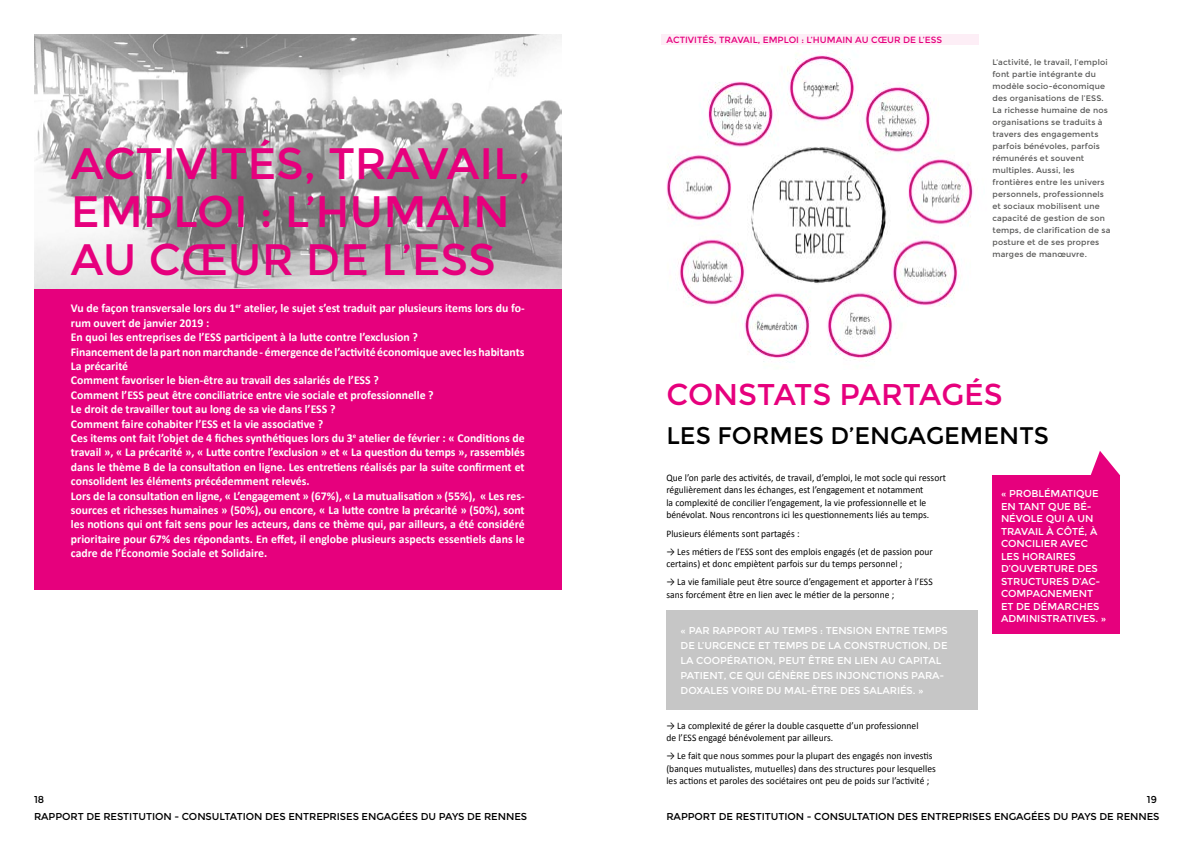
<style>
.page{position:relative;width:1191px;height:842px;background:#fff}
.page>*{position:absolute;margin:0;border:0;box-sizing:border-box;transform-origin:0 0}
.t1{font:44px/48px "Montserrat";color:#e6007d}
.t2{font:30px "Montserrat";color:#e6007d}
.t3{font:24px "Montserrat";color:#000}
.t4{font:700 12px/14.4px "Calibri";color:#fff}
.t5{font:10px/12.5px "Calibri";letter-spacing:.005em;color:#000;scale:.95 1}
.t6{font:10px/12.5px "Montserrat";color:#fff}
.t7{font:10px "Montserrat";color:#000}
.t8{font:9px "Montserrat";color:#e6007d}
.t9{font:8px/12px "Montserrat";letter-spacing:.02em;color:#575756}
</style>
<div class="page">
<img style="left:34px;top:34px;width:527px;height:255px">
<div style="left:34px;top:289px;width:527px;height:301px;background:#e6007d"></div>
<img style="left:666px;top:52px;width:308px;height:311px">
<svg style="left:1090px;top:451px;width:30px;height:24px"></svg>
<div style="left:992px;top:475px;width:128px;height:159px;background:#e6007d"></div>
<div style="left:666px;top:610px;width:312px;height:99px;background:#c6c6c6"></div>
<div style="left:660px;top:34px;width:318px;height:11px;background:#fdeef6"></div>
<h1 class="t1" style="left:71px;top:140px;width:461px">ACTIVITÉS, TRAVAIL,<br>EMPLOI : L’HUMAIN<br>AU CŒUR DE L’ESS</h1>
<p class="t4" style="left:71px;top:301px;width:455px">Vu de façon transversale lors du 1<sup>er</sup> atelier, le sujet s’est traduit par plusieurs items lors du fo&shy;rum ouvert de janvier 2019 :<br>En quoi les entreprises de l’ESS participent à la lutte contre l’exclusion ?<br>Financement de la part non marchande - émergence de l’activité économique avec les habitants La précarité<br>Comment favoriser le bien-être au travail des salariés de l’ESS ?<br>Comment l’ESS peut être conciliatrice entre vie sociale et professionnelle ?<br>Le droit de travailler tout au long de sa vie dans l’ESS ?<br>Comment faire cohabiter l’ESS et la vie associative ?<br>Ces items ont fait l’objet de 4 fiches synthétiques lors du 3<sup>e</sup> atelier de février : « Conditions de travail », « La précarité », « Lutte contre l’exclusion » et « La question du temps », rassemblés dans le thème B de la consultation en ligne. Les entretiens réalisés par la suite confirment et consolident les éléments précédemment relevés.<br>Lors de la consultation en ligne, « L’engagement » (67%), « La mutualisation » (55%), « Les res&shy;sources et richesses humaines » (50%), ou encore, « La lutte contre la précarité » (50%), sont les notions qui ont fait sens pour les acteurs, dans ce thème qui, par ailleurs, a été considéré prioritaire pour 67% des répondants. En effet, il englobe plusieurs aspects essentiels dans le cadre de l’Économie Sociale et Solidaire.</p>
<p class="t8" style="left:666px;top:34px;width:277px">ACTIVITÉS, TRAVAIL, EMPLOI : L’HUMAIN AU CŒUR DE L’ESS</p>
<p class="t9" style="left:992px;top:56px;width:119px">L’ACTIVITÉ, LE TRAVAIL, L’EMPLOI<br>FONT PARTIE INTÉGRANTE DU<br>MODÈLE SOCIO-ÉCONOMIQUE<br>DES ORGANISATIONS DE L’ESS.<br>LA RICHESSE HUMAINE DE NOS<br>ORGANISATIONS SE TRADUITS À<br>TRAVERS DES ENGAGEMENTS<br>PARFOIS BÉNÉVOLES, PARFOIS<br>RÉMUNÉRÉS ET SOUVENT<br>MULTIPLES. AUSSI, LES<br>FRONTIÈRES ENTRE LES UNIVERS<br>PERSONNELS, PROFESSIONNELS<br>ET SOCIAUX MOBILISENT UNE<br>CAPACITÉ DE GESTION DE SON<br>TEMPS, DE CLARIFICATION DE SA<br>POSTURE ET DE SES PROPRES<br>MARGES DE MANŒUVRE.</p>
<h2 class="t2" style="left:666px;top:377px;width:338px">CONSTATS PARTAGÉS</h2>
<h3 class="t3" style="left:666px;top:422px;width:70px">LES FORMES</h3>
<h3 class="t3" style="left:830px;top:422px;width:43px">D’ENGAGEMENTS</h3>
<p class="t5" style="left:666px;top:471px;width:296px">Que l’on parle des activités, de travail, d’emploi, le mot socle qui ressort régulièrement dans les échanges, est l’engagement et notamment<br>la complexité de concilier l’engagement, la vie professionnelle et le bénévolat. Nous rencontrons ici les questionnements liés au temps.</p>
<p class="t5" style="left:666px;top:527px;width:142px">Plusieurs éléments sont partagés :</p>
<p class="t5" style="left:666px;top:545px;width:282px">→ Les métiers de l’ESS sont des emplois engagés (et de passion pour certains) et donc empiètent parfois sur du temps personnel ;</p>
<p class="t5" style="left:666px;top:576px;width:282px">→ La vie familiale peut être source d’engagement et apporter à l’ESS sans forcément être en lien avec le métier de la personne ;</p>
<p class="t6" style="left:1001px;top:487px;width:26px">« PROBLÉMATIQUE<br>EN TANT</p>
<p class="t6" style="left:1048px;top:500px;width:9px">QUE</p>
<p class="t6" style="left:1073px;top:500px;width:20px">BÉ -</p>
<p class="t6" style="left:1001px;top:512px;width:8px">NÉVOLE</p>
<p class="t6" style="left:1045px;top:512px;width:7px">QUI</p>
<p class="t6" style="left:1067px;top:512px;width:19px">A UN</p>
<p class="t6" style="left:1001px;top:525px;width:8px">TRAVAIL</p>
<p class="t6" style="left:1046px;top:525px;width:18px">À CÔTÉ</p>
<p class="t6" style="left:1084px;top:525px;width:13px">, À</p>
<p class="t6" style="left:1001px;top:537px;width:8px">CONCILIER</p>
<p class="t6" style="left:1060px;top:537px;width:8px">AVEC</p>
<p class="t6" style="left:1001px;top:550px;width:7px">LES</p>
<p class="t6" style="left:1022px;top:550px;width:8px">HORAIRES</p>
<p class="t6" style="left:1001px;top:562px;width:18px">D’OUVERTURE</p>
<p class="t6" style="left:1077px;top:562px;width:8px">DES</p>
<p class="t6" style="left:1001px;top:575px;width:8px">STRUCTURES</p>
<p class="t6" style="left:1071px;top:575px;width:30px">D’AC-</p>
<p class="t6" style="left:1001px;top:587px;width:41px">COMPAGNEMENT<br>ETDEDÉMARCHES<br>ADMINISTRATIVES</p>
<p class="t6" style="left:1095px;top:612px;width:12px">. »</p>
<p class="t6" style="left:680px;top:625px;width:40px">« PAR RAPPORT</p>
<p class="t6" style="left:764px;top:625px;width:26px">AU TEMPS</p>
<p class="t6" style="left:820px;top:625px;width:14px">: TENSION</p>
<p class="t6" style="left:875px;top:625px;width:8px">ENTRE</p>
<p class="t6" style="left:912px;top:625px;width:8px">TEMPS</p>
<p class="t6" style="left:680px;top:640px;width:32px">DE L’URGENCE</p>
<p class="t6" style="left:758px;top:640px;width:24px">ET TEMPS</p>
<p class="t6" style="left:811px;top:640px;width:41px">DELACONSTRUCTION</p>
<p class="t6" style="left:928px;top:640px;width:13px">, DE</p>
<p class="t6" style="left:680px;top:655px;width:24px">LA COOPÉRATION</p>
<p class="t6" style="left:773px;top:655px;width:13px">, PEUT</p>
<p class="t6" style="left:808px;top:655px;width:8px">ÊTRE</p>
<p class="t6" style="left:837px;top:655px;width:24px">EN LIEN</p>
<p class="t6" style="left:880px;top:655px;width:25px">AU CAPITAL</p>
<p class="t6" style="left:680px;top:670px;width:7px">PATIENT</p>
<p class="t6" style="left:723px;top:670px;width:29px">, CE QUI</p>
<p class="t6" style="left:767px;top:670px;width:8px">GÉNÈRE</p>
<p class="t6" style="left:812px;top:670px;width:8px">DES</p>
<p class="t6" style="left:835px;top:670px;width:8px">INJONCTIONS</p>
<p class="t6" style="left:911px;top:670px;width:8px">PARA</p>
<p class="t6" style="left:939px;top:670px;width:6px">-</p>
<p class="t6" style="left:680px;top:685px;width:8px">DOXALES</p>
<p class="t6" style="left:731px;top:685px;width:8px">VOIRE</p>
<p class="t6" style="left:766px;top:685px;width:27px">DU MAL</p>
<p class="t6" style="left:806px;top:685px;width:12px">-ÊTRE</p>
<p class="t6" style="left:840px;top:685px;width:8px">DES</p>
<p class="t6" style="left:863px;top:685px;width:8px">SALARIÉS</p>
<p class="t6" style="left:913px;top:685px;width:12px">. »</p>
<p class="t5" style="left:666px;top:719px;width:267px">→ La complexité de gérer la double casquette d’un professionnel de l’ESS engagé bénévolement par ailleurs.</p>
<p class="t5" style="left:666px;top:750px;width:285px">→ Le fait que nous sommes pour la plupart des engagés non investis (banques mutualistes, mutuelles) dans des structures pour lesquelles les actions et paroles des sociétaires ont peu de poids sur l’activité ;</p>
<p class="t7" style="left:34px;top:794px;width:12px">18</p>
<p class="t7" style="left:1147px;top:794px;width:11px">19</p>
<p class="t7" style="left:34px;top:811px;width:16px">RAPPORT</p>
<p class="t7" style="left:86px;top:811px;width:24px">DE RESTITUTION</p>
<p class="t7" style="left:174px;top:811px;width:15px">- CONSULTATION</p>
<p class="t7" style="left:265px;top:811px;width:8px">DES</p>
<p class="t7" style="left:288px;top:811px;width:8px">ENTREPRISES</p>
<p class="t7" style="left:362px;top:811px;width:8px">ENGAGÉES</p>
<p class="t7" style="left:421px;top:811px;width:26px">DU PAYS</p>
<p class="t7" style="left:467px;top:811px;width:25px">DE RENNES</p>
<p class="t7" style="left:666px;top:811px;width:16px">RAPPORT</p>
<p class="t7" style="left:718px;top:811px;width:24px">DE RESTITUTION</p>
<p class="t7" style="left:806px;top:811px;width:15px">- CONSULTATION</p>
<p class="t7" style="left:897px;top:811px;width:8px">DES</p>
<p class="t7" style="left:920px;top:811px;width:8px">ENTREPRISES</p>
<p class="t7" style="left:994px;top:811px;width:8px">ENGAGÉES</p>
<p class="t7" style="left:1053px;top:811px;width:26px">DU PAYS</p>
<p class="t7" style="left:1099px;top:811px;width:25px">DE RENNES</p>
</div>
